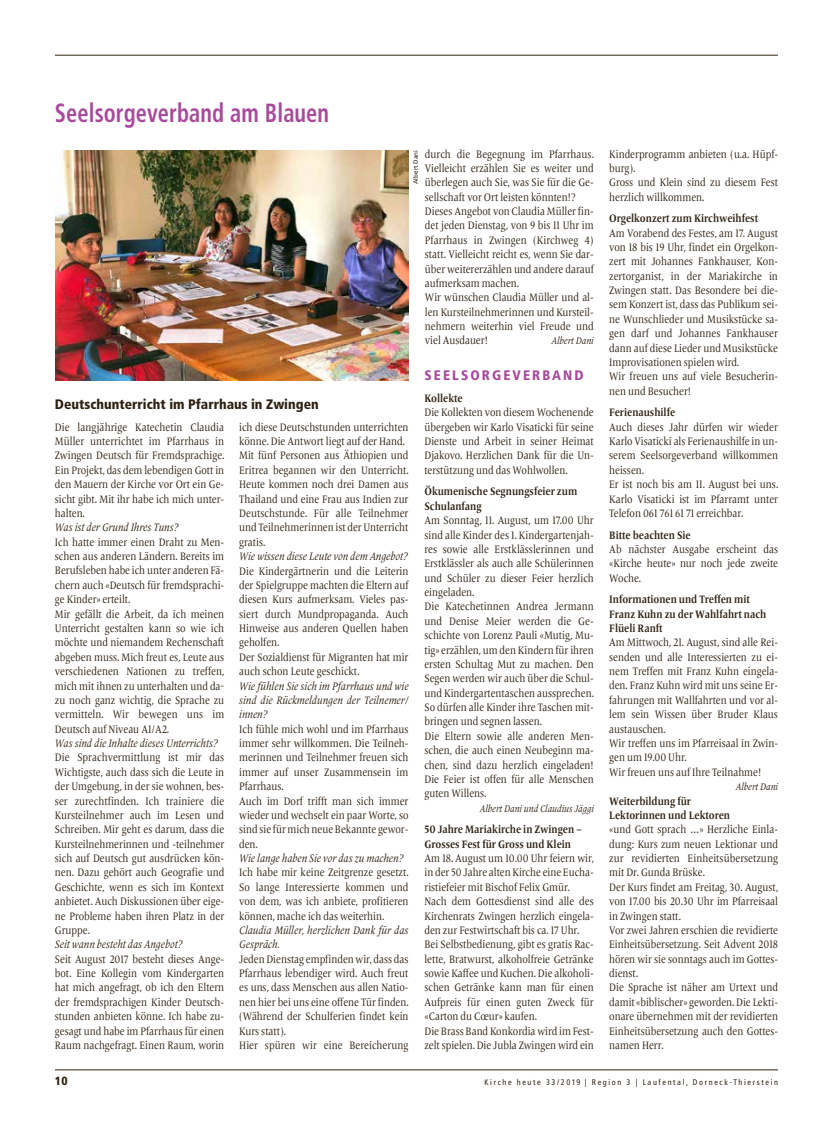
<style>
.page{position:relative;width:833px;height:1134px;background:#fff}
.page>*{position:absolute;margin:0;border:0;box-sizing:border-box;transform-origin:0 0}
.t1{font:700 condensed 26.25px "Frutiger";letter-spacing:.005em;color:#a84a9b;scale:.85 1}
.t2{font:900 condensed 13.75px "Frutiger";color:#2e2113}
.t3{font:900 condensed 13.75px "Frutiger";letter-spacing:.15em;color:#a84a9b}
.t4{font:900 condensed 11.88px "Frutiger";color:#2e2113}
.t5{font:11.25px/14.4px "Frutiger Serif LT Pro";color:#2e2113;scale:.85 1}
.t6{font:italic 11.25px/14.4px "Frutiger Serif LT Pro";color:#2e2113;text-align:justify;scale:.85 1}
.t7{font:700 11.25px/14.4px "Frutiger Serif LT Pro";color:#2e2113;scale:.85 1}
.t8{font:italic 10px "Frutiger Serif LT Pro";color:#2e2113;scale:.85 1}
.t9{font:condensed 8.12px "Frutiger";letter-spacing:.2em;color:#2e2113}
.t10{font:6.25px "Frutiger";color:#2e2113}
</style>
<div class="page">
<hr style="left:55px;top:1070px;width:723px;height:1px;background:#2e2113">
<hr style="left:55px;top:55px;width:723px;height:1px;background:#2e2113">
<img style="left:55px;top:150px;width:353px;height:230px">
<h1 class="t1" style="left:55px;top:97px;width:324px">Seelsorgeverband am Blauen</h1>
<p class="t10" style="left:412px;top:184px;width:35px;rotate:-90deg">Albert Dani</p>
<p class="t5" style="left:425px;top:147px;width:200px">durch die Begegnung im Pfarrhaus.<br>Vielleicht erzählen Sie es weiter und überlegen auch Sie, was Sie für die Ge&shy;sellschaft vor Ort leisten könnten!?<br>Dieses Angebot von Claudia Müller fin&shy;det jeden Dienstag, von 9 bis 11 Uhr im Pfarrhaus in Zwingen (Kirchweg 4) statt. Vielleicht reicht es, wenn Sie dar&shy;über weitererzählen und andere darauf aufmerksam machen.<br>Wir wünschen Claudia Müller und al&shy;len Kursteilnehmerinnen und Kursteil&shy;nehmern weiterhin viel Freude und viel Ausdauer!</p>
<p class="t8" style="left:551px;top:335px;width:51px">Albert Dani</p>
<p class="t2" style="left:55px;top:396px;width:265px">Deutschunterricht im Pfarrhaus in Zwingen</p>
<p class="t5" style="left:55px;top:420px;width:201px;text-align:justify">Die langjährige Katechetin Claudia Müller unterrichtet im Pfarrhaus in Zwingen Deutsch für Fremdsprachige.<br>Ein Projekt, das dem lebendigen Gott in den Mauern der Kirche vor Ort ein Ge&shy;sicht gibt. Mit ihr habe ich mich unter&shy;halten.</p>
<p class="t6" style="left:55px;top:520px;width:146px">Was ist der Grund Ihres Tuns?</p>
<p class="t5" style="left:55px;top:535px;width:201px">Ich hatte immer einen Draht zu Men&shy;schen aus anderen Ländern. Bereits im Berufsleben habe ich unter anderen Fä&shy;chern auch «Deutsch für fremdsprachi&shy;ge Kinder» erteilt.<br>Mir gefällt die Arbeit, da ich meinen Unterricht gestalten kann so wie ich möchte und niemandem Rechenschaft abgeben muss. Mich freut es, Leute aus verschiedenen Nationen zu treffen, mich mit ihnen zu unterhalten und da&shy;zu noch ganz wichtig, die Sprache zu vermitteln. Wir bewegen uns im Deutsch auf Niveau A1/A2.</p>
<p class="t6" style="left:55px;top:736px;width:193px">Was sind die Inhalte dieses Unterrichts?</p>
<p class="t5" style="left:55px;top:750px;width:201px;text-align:justify">Die Sprachvermittlung ist mir das Wichtigste, auch dass sich die Leute in der Umgebung, in der sie wohnen, bes&shy;ser zurechtfinden. Ich trainiere die Kursteilnehmer auch im Lesen und Schreiben. Mir geht es darum, dass die Kursteilnehmerinnen und -teilnehmer sich auf Deutsch gut ausdrücken kön&shy;nen. Dazu gehört auch Geografie und Geschichte, wenn es sich im Kontext anbietet. Auch Diskussionen über eige&shy;ne Probleme haben ihren Platz in der Gruppe.</p>
<p class="t6" style="left:55px;top:937px;width:151px">Seit wann besteht das Angebot?</p>
<p class="t5" style="left:55px;top:952px;width:201px;text-align:justify">Seit August 2017 besteht dieses Ange&shy;bot. Eine Kollegin vom Kindergarten hat mich angefragt, ob ich den Eltern der fremdsprachigen Kinder Deutsch&shy;stunden anbieten könne. Ich habe zu&shy;gesagt und habe im Pfarrhaus für einen Raum nachgefragt. Einen Raum, worin</p>
<p class="t5" style="left:239px;top:420px;width:201px">ich diese Deutschstunden unterrichten könne. Die Antwort liegt auf der Hand.<br>Mit fünf Personen aus Äthiopien und Eritrea begannen wir den Unterricht.<br>Heute kommen noch drei Damen aus Thailand und eine Frau aus Indien zur Deutschstunde. Für alle Teilnehmer und Teilnehmerinnen ist der Unterricht gratis.</p>
<p class="t6" style="left:239px;top:549px;width:200px">Wie wissen diese Leute von dem Angebot?</p>
<p class="t5" style="left:239px;top:564px;width:201px">Die Kindergärtnerin und die Leiterin der Spielgruppe machten die Eltern auf diesen Kurs aufmerksam. Vieles pas&shy;siert durch Mundpropaganda. Auch<br>Hinweise aus anderen Quellen haben geholfen.<br>Der Sozialdienst für Migranten hat mir auch schon Leute geschickt.</p>
<p class="t6" style="left:239px;top:678px;width:201px">Wie fühlen Sie sich im Pfarrhaus und wie sind die Rückmeldungen der Teilnemer/ innen?</p>
<p class="t5" style="left:239px;top:722px;width:201px">Ich fühle mich wohl und im Pfarrhaus immer sehr willkommen. Die Teilneh&shy;merinnen und Teilnehmer freuen sich immer auf unser Zusammensein im<br>Pfarrhaus.<br>Auch im Dorf trifft man sich immer wieder und wechselt ein paar Worte, so sind sie für mich neue Bekannte gewor&shy;den.</p>
<p class="t6" style="left:239px;top:851px;width:194px">Wie lange haben Sie vor das zu machen?</p>
<p class="t5" style="left:239px;top:865px;width:201px;text-align:justify">Ich habe mir keine Zeitgrenze gesetzt.<br>So lange Interessierte kommen und von dem, was ich anbiete, profitieren können, mache ich das weiterhin.</p>
<p class="t6" style="left:239px;top:923px;width:201px">Claudia Müller, herzlichen Dank für das<br>Gespräch.</p>
<p class="t5" style="left:239px;top:952px;width:201px">Jeden Dienstag empfinden wir, dass das Pfarrhaus lebendiger wird. Auch freut es uns, dass Menschen aus allen Natio&shy;nen hier bei uns eine offene Tür finden. (Während der Schulferien findet kein Kurs statt).<br>Hier spüren wir eine Bereicherung</p>
<p class="t3" style="left:424px;top:367px;width:161px">SEELSORGEVERBAND</p>
<p class="t7" style="left:424px;top:391px;width:47px">Kollekte</p>
<p class="t5" style="left:424px;top:405px;width:201px;text-align:justify">Die Kollekten von diesem Wochenende übergeben wir Karlo Visaticki für seine Dienste und Arbeit in seiner Heimat Djakovo. Herzlichen Dank für die Un&shy;terstützung und das Wohlwollen.</p>
<p class="t7" style="left:424px;top:484px;width:181px">Ökumenische Segnungsfeier zum<br>Schulanfang</p>
<p class="t5" style="left:424px;top:513px;width:201px">Am Sonntag, 11. August, um 17.00 Uhr sind alle Kinder des 1. Kindergartenjah&shy;res sowie alle Erstklässlerinnen und Erstklässler als auch alle Schülerinnen und Schüler zu dieser Feier herzlich eingeladen.<br>Die Katechetinnen Andrea Jermann und Denise Meier werden die Ge&shy;schichte von Lorenz Pauli «Mutig, Mu&shy;tig» erzählen, um den Kindern für ihren ersten Schultag Mut zu machen. Den Segen werden wir auch über die Schul&shy;und Kindergartentaschen aussprechen.<br>So dürfen alle Kinder ihre Taschen mit&shy;bringen und segnen lassen.<br>Die Eltern sowie alle anderen Men&shy;schen, die auch einen Neubeginn ma&shy;chen, sind dazu herzlich eingeladen!<br>Die Feier ist offen für alle Menschen guten Willens.</p>
<p class="t8" style="left:480px;top:802px;width:136px">Albert Dani und Claudius Jäggi</p>
<p class="t7" style="left:424px;top:822px;width:186px">50 Jahre Mariakirche in Zwingen –<br>Grosses Fest für Gross und Klein</p>
<p class="t5" style="left:424px;top:851px;width:201px">Am 18. August um 10.00 Uhr feiern wir, in der 50 Jahre alten Kirche eine Eucha&shy;ristiefeier mit Bischof Felix Gmür.<br>Nach dem Gottesdienst sind alle des Kirchenrats Zwingen herzlich eingela&shy;den zur Festwirtschaft bis ca. 17 Uhr.<br>Bei Selbstbedienung, gibt es gratis Rac&shy;lette, Bratwurst, alkoholfreie Getränke sowie Kaffee und Kuchen. Die alkoholi&shy;schen Getränke kann man für einen Aufpreis für einen guten Zweck für «Carton du Cœur» kaufen.<br>Die Brass Band Konkordia wird im Fest&shy;zelt spielen. Die Jubla Zwingen wird ein</p>
<p class="t5" style="left:609px;top:147px;width:200px">Kinderprogramm anbieten (u.a. Hüpf&shy;burg).<br>Gross und Klein sind zu diesem Fest herzlich willkommen.</p>
<p class="t7" style="left:609px;top:211px;width:177px">Orgelkonzert zum Kirchweihfest</p>
<p class="t5" style="left:609px;top:226px;width:200px">Am Vorabend des Festes, am 17. August von 18 bis 19 Uhr, findet ein Orgelkon&shy;zert mit Johannes Fankhauser, Kon‑ zertorganist, in der Mariakirche in Zwingen statt. Das Besondere bei die&shy;sem Konzert ist, dass das Publikum sei&shy;ne Wunschlieder und Musikstücke sa&shy;gen darf und Johannes Fankhauser dann auf diese Lieder und Musikstücke Improvisationen spielen wird.<br>Wir freuen uns auf viele Besucherin&shy;nen und Besucher!</p>
<p class="t7" style="left:609px;top:405px;width:79px">Ferienaushilfe</p>
<p class="t5" style="left:609px;top:420px;width:200px">Auch dieses Jahr dürfen wir wieder<br>Karlo Visaticki als Ferienaushilfe in un&shy;serem Seelsorgeverband willkommen heissen.<br>Er ist noch bis am 11. August bei uns.<br>Karlo Visaticki ist im Pfarramt unter<br>Telefon 061 761 61 71 erreichbar.</p>
<p class="t7" style="left:609px;top:528px;width:97px">Bitte beachten Sie</p>
<p class="t5" style="left:609px;top:542px;width:200px;text-align:justify">Ab nächster Ausgabe erscheint das «Kirche heute» nur noch jede zweite Woche.</p>
<p class="t7" style="left:609px;top:592px;width:186px">Informationen und Treffen mit<br>Franz Kuhn zu der Wahlfahrt nach<br>Flüeli Ranft</p>
<p class="t5" style="left:609px;top:635px;width:200px">Am Mittwoch, 21. August, sind alle Rei&shy;senden und alle Interessierten zu ei&shy;nem Treffen mit Franz Kuhn eingela&shy;den. Franz Kuhn wird mit uns seine Er&shy;fahrungen mit Wallfahrten und vor al&shy;lem sein Wissen über Bruder Klaus austauschen.<br>Wir treffen uns im Pfarreisaal in Zwin&shy;gen um 19.00 Uhr.<br>Wir freuen uns auf Ihre Teilnahme!</p>
<p class="t8" style="left:736px;top:781px;width:51px">Albert Dani</p>
<p class="t7" style="left:609px;top:794px;width:144px">Weiterbildung für<br>Lektorinnen und Lektoren</p>
<p class="t5" style="left:609px;top:822px;width:200px">«und Gott sprach …» Herzliche Einla&shy;dung: Kurs zum neuen Lektionar und zur revidierten Einheitsübersetzung mit Dr. Gunda Brüske.<br>Der Kurs findet am Freitag, 30. August, von 17.00 bis 20.30 Uhr im Pfarreisaal in Zwingen statt.<br>Vor zwei Jahren erschien die revidierte<br>Einheitsübersetzung. Seit Advent 2018 hören wir sie sonntags auch im Gottes&shy;dienst.<br>Die Sprache ist näher am Urtext und damit «biblischer» geworden. Die Lekti&shy;onare übernehmen mit der revidierten<br>Einheitsübersetzung auch den Gottes&shy;namen Herr.</p>
<p class="t4" style="left:55px;top:1074px;width:14px">10</p>
<p class="t9" style="left:484px;top:1077px;width:295px">Kirche heute 33/2019 | Region 3 | Laufental, Dorneck-Thierstein</p>
</div>
